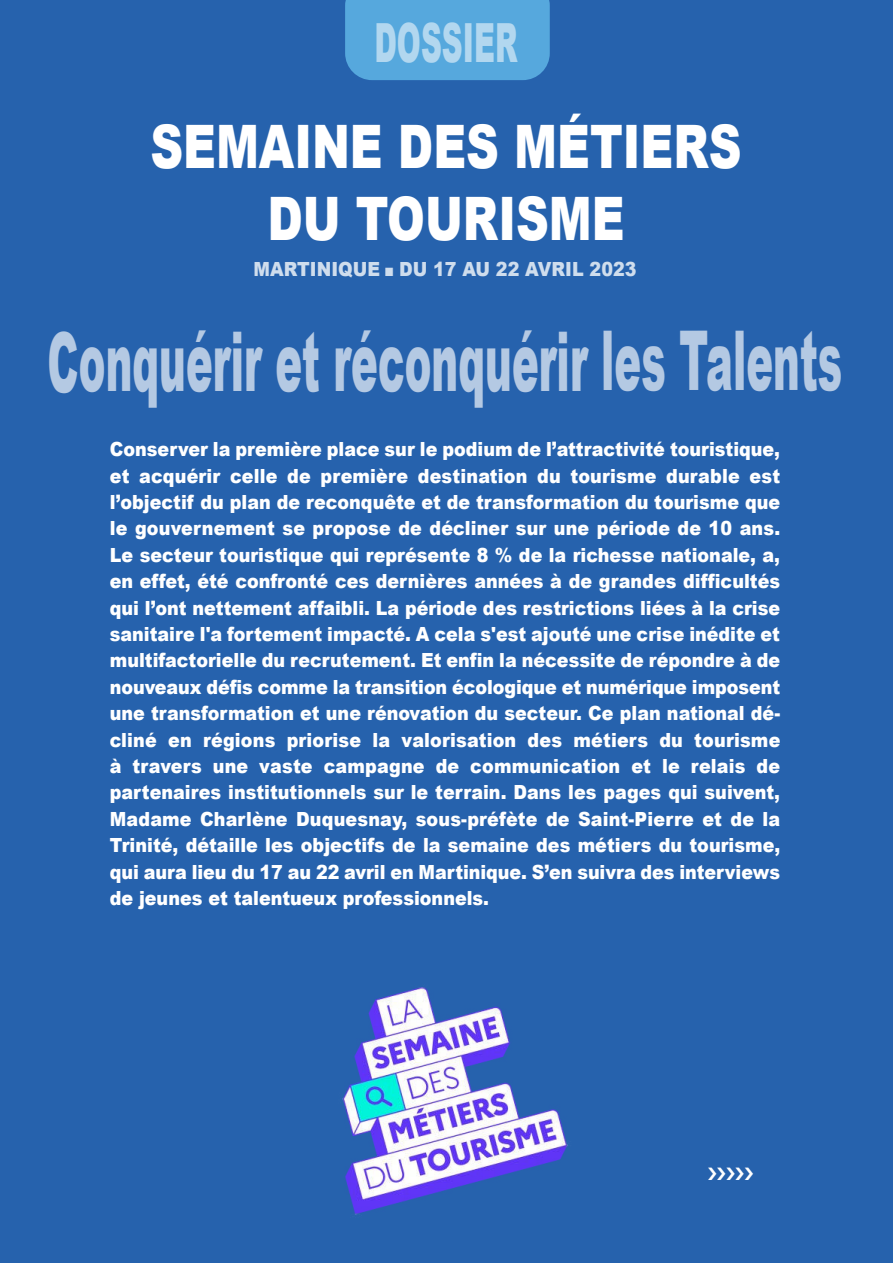
<style>
.page{position:relative;width:893px;height:1263px;background:#2662ad}
.page>*{position:absolute;margin:0;border:0;box-sizing:border-box;transform-origin:0 0}
.t1{font:900 82.5px "Arial";letter-spacing:-.005em;color:rgb(255 255 255/.66);scale:.49 1}
.t2{font:900 60px/71.8px "Arial";color:#fff;text-align:center;scale:.76 1}
.t3{font:900 54px "Arial";color:rgb(255 255 255/.55);scale:.54 1}
.t4{font:900 19.5px/26.4px "Arial";color:#fff;text-align:justify;scale:.9 1}
.t5{font:900 19.5px "Arial";color:#cfdded;scale:.9 1}
</style>
<div class="page">
<div style="left:345px;top:0;width:205px;height:80px;background:#56a8dd"></div>
<img style="left:342px;top:987px;width:226px;height:228px">
<h3 class="t3" style="left:374px;top:3px;width:267px">DOSSIER</h3>
<h2 class="t2" style="left:150px;top:109px;width:779px">SEMAINE DES MÉTIERS<br>DU TOURISME</h2>
<p class="t5" style="left:254px;top:255px;width:427px">MARTINIQUE ■ DU 17 AU 22 AVRIL 2023</p>
<h1 class="t1" style="left:48px;top:300px;width:1624px">Conquérir et réconquérir les Talents</h1>
<p class="t4" style="left:110px;top:435px;width:746px">Conserver la première place sur le podium de l’attractivité touristique, et acquérir celle de première destination du tourisme durable est l’objectif du plan de reconquête et de transformation du tourisme que le gouvernement se propose de décliner sur une période de 10 ans.<br>Le secteur touristique qui représente 8 % de la richesse nationale, a, en effet, été confronté ces dernières années à de grandes difficultés qui l’ont nettement affaibli. La période des restrictions liées à la crise sanitaire l'a fortement impacté. A cela s'est ajouté une crise inédite et multifactorielle du recrutement. Et enfin la nécessite de répondre à de nouveaux défis comme la transition écologique et numérique imposent une transformation et une rénovation du secteur. Ce plan national dé&shy;cliné en régions priorise la valorisation des métiers du tourisme à travers une vaste campagne de communication et le relais de partenaires institutionnels sur le terrain. Dans les pages qui suivent, Madame Charlène Duquesnay, sous-préfète de Saint-Pierre et de la Trinité, détaille les objectifs de la semaine des métiers du tourisme, qui aura lieu du 17 au 22 avril en Martinique. S’en suivra des interviews de jeunes et talentueux professionnels.</p>
</div>
